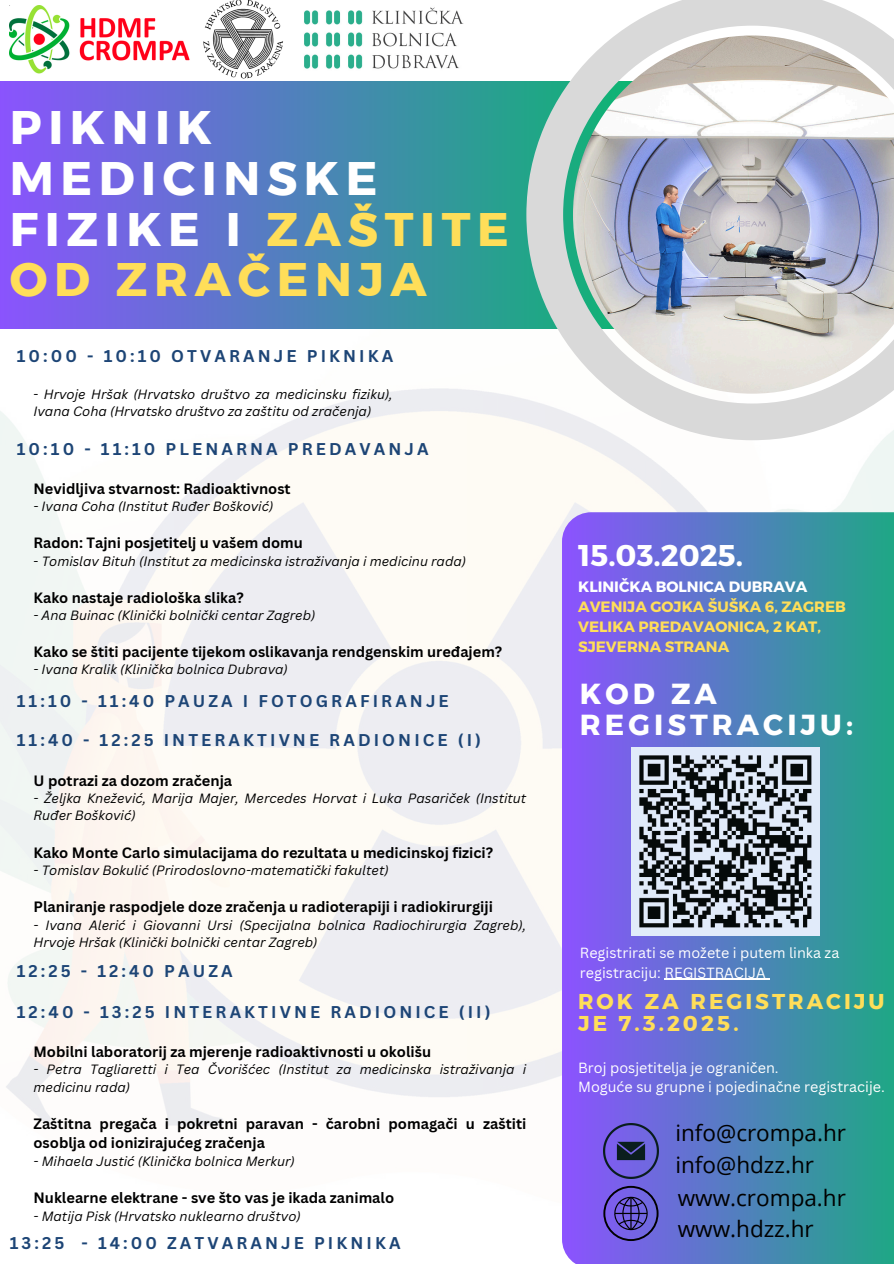
<style>
.page{position:relative;width:894px;height:1264px;background:#fff}
.page>*{position:absolute;margin:0;border:0;box-sizing:border-box;transform-origin:0 0}
.t1{font:46.95px/50.7px "Kief Montaser Bold";letter-spacing:.14em;color:#fff}
.t2{font:700 30px "Montserrat";color:#fff}
.t3{font:28.95px/30.3px "Kief Montaser Bold";letter-spacing:.14em;color:#fff}
.t4{font:22.5px/31.5px "Open Sans";color:#000}
.t5{font:21.45px/22.5px "Kief Montaser Bold";letter-spacing:.14em;color:#ffde59}
.t6{font:700 16.5px "Canva Sans";letter-spacing:.185em;color:#1d4576}
.t7{font:700 15px/20.2px "Montserrat";color:#ffde59}
.t8{font:700 14.55px/19.6px "Canva Sans";color:#000}
.t9{font:14.4px/19.2px "Canva Sans";color:#fff}
.t10{font:italic 13.05px/17.5px "Canva Sans";color:#000}
.s1{color:#ffde59}
.s2{font-style:normal}
.s3{color:#fff}
</style>
<div class="page">
<img style="left:0;top:328px;width:893px;height:798px">
<svg style="left:0;top:82px;width:526px;height:246px;background:#567bc3"></svg>
<svg style="left:562px;top:512px;width:331px;height:751px;background:#557dc1"></svg>
<svg style="left:526px;top:0;width:367px;height:440px"></svg>
<img style="left:10px;top:6px;width:180px;height:67px">
<img style="left:304px;top:7px;width:160px;height:62px">
<img style="left:203px;top:0;width:80px;height:79px">
<img style="left:603px;top:1122px;width:55px;height:56px">
<svg style="left:603px;top:1185px;width:55px;height:55px;background:#5d4eb6"></svg>
<hr style="left:664px;top:978px;width:101px;height:1px;background:#fff">
<img style="left:631px;top:747px;width:187px;height:188px">
<p class="t1" style="left:10px;top:102px;width:500px">PIKNIK<br>MEDICINSKE<br>FIZIKE I <span class="s1">ZAŠTITE<br>OD ZRAČENJA</span></p>
<p class="t6" style="left:17px;top:344px;width:378px">10:00 - 10:10 OTVARANJE PIKNIKA</p>
<h1 class="t10" style="left:33px;top:385px;width:360px"><span class="s2">-</span> Hrvoje Hršak (Hrvatsko društvo za medicinsku fiziku),<br>Ivana Coha (Hrvatsko društvo za zaštitu od zračenja)</h1>
<p class="t6" style="left:17px;top:437px;width:413px">10:10 - 11:10 PLENARNA PREDAVANJA</p>
<p class="t8" style="left:33px;top:478px;width:258px">Nevidljiva stvarnost: Radioaktivnost</p>
<p class="t10" style="left:33px;top:497px;width:241px">- Ivana Coha (Institut Ruđer Bošković)</p>
<h5 class="t8" style="left:33px;top:532px;width:271px">Radon: Tajni posjetitelj u vašem domu</h5>
<p class="t10" style="left:33px;top:551px;width:434px"><span class="s2">-</span> Tomislav Bituh (Institut za medicinska istraživanja i medicinu rada)</p>
<h5 class="t8" style="left:33px;top:587px;width:212px">Kako nastaje radiološka slika?</h5>
<h6 class="t10" style="left:33px;top:606px;width:283px">- Ana Buinac (Klinički bolnički centar Zagreb)</h6>
<p class="t8" style="left:33px;top:641px;width:470px">Kako se štiti pacijente tijekom oslikavanja rendgenskim uređajem?</p>
<p class="t10" style="left:33px;top:660px;width:256px">- Ivana Kralik (Klinička bolnica Dubrava)</p>
<p class="t6" style="left:17px;top:689px;width:433px">11:10 - 11:40 PAUZA I FOTOGRAFIRANJE</p>
<h5 class="t6" style="left:17px;top:728px;width:465px">11:40 - 12:25 INTERAKTIVNE RADIONICE (I)</h5>
<p class="t8" style="left:33px;top:770px;width:200px">U potrazi za dozom zračenja</p>
<p class="t10" style="left:33px;top:789px;width:494px">- Željka Knežević, Marija Majer, Mercedes Horvat i Luka Pasariček (Institut<br>Ruđer Bošković)</p>
<p class="t8" style="left:33px;top:842px;width:461px">Kako Monte Carlo simulacijama do rezultata u medicinskoj fizici?</p>
<p class="t10" style="left:33px;top:861px;width:356px">- Tomislav Bokulić (Prirodoslovno-matematički fakultet)</p>
<h6 class="t8" style="left:33px;top:896px;width:461px">Planiranje raspodjele doze zračenja u radioterapiji i radiokirurgiji</h6>
<h5 class="t10" style="left:33px;top:915px;width:494px">- Ivana Alerić i Giovanni Ursi (Specijalna bolnica Radiochirurgia Zagreb),<br>Hrvoje Hršak (Klinički bolnički centar Zagreb)</h5>
<p class="t6" style="left:17px;top:959px;width:217px">12:25 - 12:40 PAUZA</p>
<h5 class="t6" style="left:17px;top:1000px;width:475px">12:40 - 13:25 INTERAKTIVNE RADIONICE (II)</h5>
<h5 class="t8" style="left:33px;top:1041px;width:399px">Mobilni laboratorij za mjerenje radioaktivnosti u okolišu</h5>
<p class="t10" style="left:33px;top:1060px;width:494px">- Petra Tagliaretti i Tea Čvorišćec (Institut za medicinska istraživanja i medicinu rada)</p>
<p class="t8" style="left:33px;top:1113px;width:494px">Zaštitna pregača i pokretni paravan - čarobni pomagači u zaštiti osoblja od ionizirajućeg zračenja</p>
<p class="t10" style="left:33px;top:1152px;width:263px">- Mihaela Justić (Klinička bolnica Merkur)</p>
<h6 class="t8" style="left:33px;top:1187px;width:362px">Nuklearne elektrane - sve što vas je ikada zanimalo</h6>
<h6 class="t10" style="left:33px;top:1206px;width:268px">- Matija Pisk (Hrvatsko nuklearno društvo)</h6>
<p class="t6" style="left:10px;top:1231px;width:392px">13:25 - 14:00 ZATVARANJE PIKNIKA</p>
<h5 class="t2" style="left:578px;top:535px;width:166px">15.03.2025.</h5>
<h5 class="t7" style="left:578px;top:575px;width:269px"><span class="s3">KLINIČKA BOLNICA DUBRAVA<br></span>AVENIJA GOJKA ŠUŠKA 6, ZAGREB<br>VELIKA PREDAVAONICA, 2 KAT,<br>SJEVERNA STRANA</h5>
<h6 class="t3" style="left:579px;top:679px;width:274px">KOD ZA<br>REGISTRACIJU:</h6>
<p class="t9" style="left:579px;top:943px;width:261px">Registrirati se možete i putem linka za registraciju: REGISTRACIJA</p>
<h6 class="t5" style="left:578px;top:989px;width:308px">ROK ZA REGISTRACIJU<br>JE 7.3.2025.</h6>
<p class="t9" style="left:578px;top:1057px;width:308px">Broj posjetitelja je ograničen.<br>Moguće su grupne i pojedinačne registracije.</p>
<h5 class="t4" style="left:675px;top:1116px;width:172px">info@crompa.hr info@hdzz.hr</h5>
<h2 class="t4" style="left:677px;top:1181px;width:170px">www.crompa.hr www.hdzz.hr</h2>
</div>
